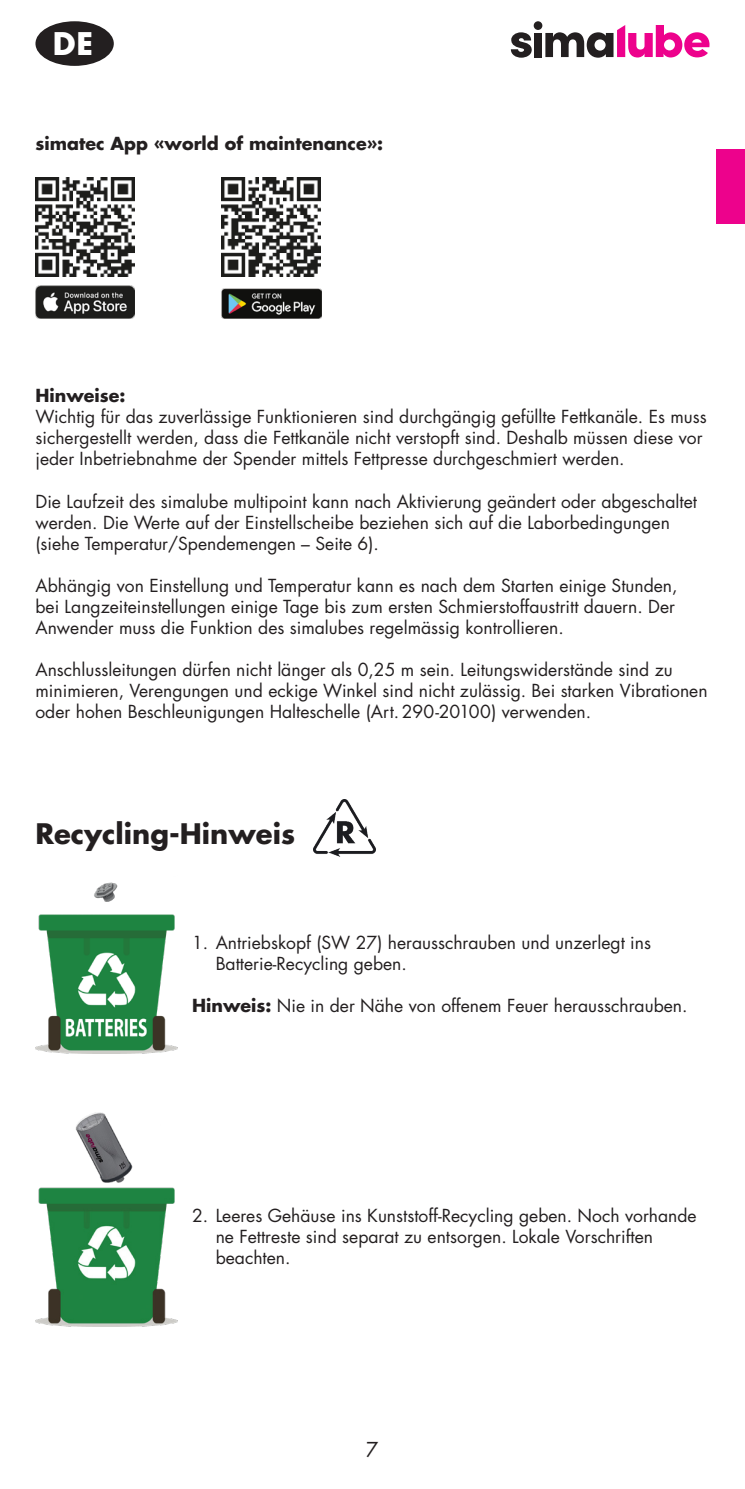
<style>
.page{position:relative;width:745px;height:1489px;background:#fff}
.page>*{position:absolute;margin:0;border:0;box-sizing:border-box;transform-origin:0 0}
.t1{font:700 30.25px "Futura Std";color:#fff}
.Titel_DE{font:700 27.5px "Futura Std";color:#231f20}
.t2{font:20px "Futura Std";color:#231f20}
.Lauftext_DE{font:17.5px/21px "Futura Std";color:#231f20}
.Lauftext_tda__7{font:17.5px "Futura Std";color:#231f20}
.Lauftext_DE-2{font:700 17.5px "Futura Std";color:#231f20}
.s1{font-weight:700}
</style>
<div class="page">
<svg style="left:510px;top:32px;width:21px;height:26px"></svg>
<div style="left:534px;top:33px;width:7px;height:24px;background:#231f20"></div>
<div style="left:533px;top:21px;width:9px;height:9px;background:#231f20;border-radius:50%"></div>
<svg style="left:545px;top:25px;width:164px;height:33px"></svg>
<div style="left:35px;top:21px;width:79px;height:45px;background:#231f20;border-radius:50%"></div>
<img style="left:221px;top:177px;width:99px;height:99px">
<img style="left:221px;top:288px;width:100px;height:30px">
<img style="left:35px;top:177px;width:99px;height:99px">
<img style="left:35px;top:285px;width:100px;height:33px">
<img style="left:314px;top:799px;width:61px;height:57px">
<img style="left:35px;top:882px;width:143px;height:171px">
<img style="left:35px;top:1112px;width:143px;height:214px">
<div style="left:716px;top:149px;width:28px;height:74px;background:#ed028c"></div>
<p class="t1" style="left:53px;top:23px;width:42px">DE</p>
<p class="Lauftext_DE-2" style="left:35px;top:132px;width:349px">simatec App «world of maintenance»:</p>
<p class="Lauftext_DE-2" style="left:35px;top:384px;width:91px">Hinweise:</p>
<p class="Lauftext_DE" style="left:35px;top:406px;width:672px">Wichtig für das zuverlässige Funktionieren sind durchgängig gefüllte Fettkanäle. Es muss sichergestellt werden, dass die Fettkanäle nicht verstopft sind. Deshalb müssen diese vor jeder Inbetriebnahme der Spender mittels Fettpresse durchgeschmiert werden.</p>
<p class="Lauftext_DE" style="left:35px;top:490px;width:662px">Die Laufzeit des simalube multipoint kann nach Aktivierung geändert oder abgeschaltet werden. Die Werte auf der Einstellscheibe beziehen sich auf die Laborbedingungen (siehe Temperatur/Spendemengen – Seite 6).</p>
<p class="Lauftext_DE" style="left:35px;top:574px;width:643px">Abhängig von Einstellung und Temperatur kann es nach dem Starten einige Stunden, bei Langzeiteinstellungen einige Tage bis zum ersten Schmierstoffaustritt dauern. Der<br>Anwender muss die Funktion des simalubes regelmässig kontrollieren.</p>
<p class="Lauftext_DE" style="left:35px;top:658px;width:673px">Anschlussleitungen dürfen nicht länger als 0,25 m sein. Leitungswiderstände sind zu minimieren, Verengungen und eckige Winkel sind nicht zulässig. Bei starken Vibrationen oder hohen Beschleunigungen Halteschelle (Art.290-20100) verwenden.</p>
<p class="Titel_DE" style="left:35px;top:815px;width:261px">Recycling-Hinweis</p>
<p class="Lauftext_DE" style="left:215px;top:931px;width:436px;text-indent:-24px">1. Antriebskopf (SW 27) herausschrauben und unzerlegt ins<br>Batterie-Recycling geben.</p>
<p class="Lauftext_tda__7" style="left:192px;top:994px;width:496px"><span class="s1">Hinweis:</span> Nie in der Nähe von offenem Feuer herausschrauben.</p>
<p class="Lauftext_DE" style="left:215px;top:1204px;width:482px;text-indent:-23px">2. Leeres Gehäuse ins Kunststoff-Recycling geben. Noch vorhande ne Fettreste sind separat zu entsorgen. Lokale Vorschriften beachten.</p>
<p class="t2" style="left:366px;top:1436px;width:14px">7</p>
</div>
